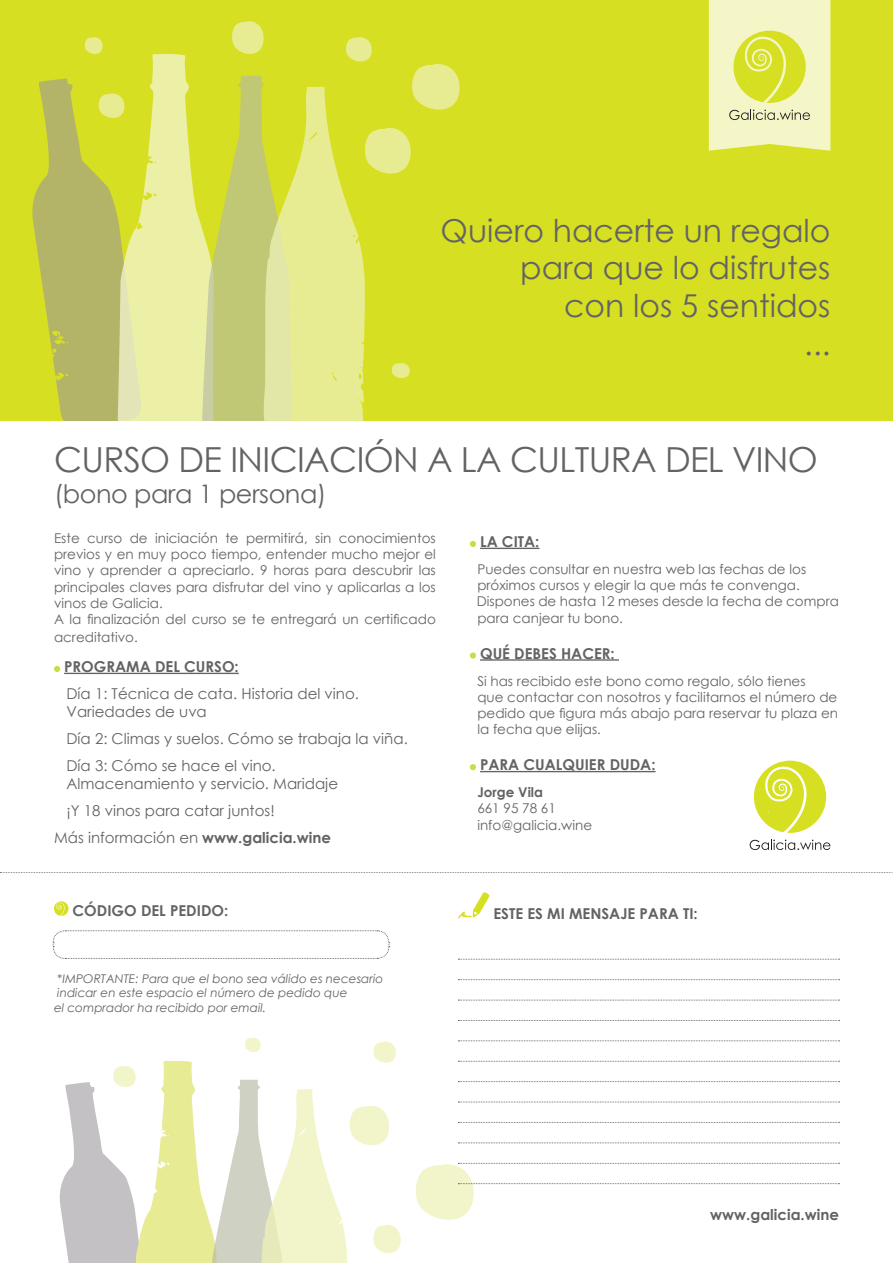
<style>
.page{position:relative;width:893px;height:1263px;background:#fff}
.page>*{position:absolute;margin:0;border:0;box-sizing:border-box;transform-origin:0 0}
.t1{font:34.5px "Century Gothic";letter-spacing:-.02em;color:#636366}
.t2{font:31.5px "Century Gothic";color:#636366}
.t3{font:25.5px "Century Gothic";letter-spacing:-.02em;color:#636366}
.t4{font:15px "Century Gothic";color:#636366}
.t5{font:700 15px "Century Gothic";color:#636366}
.t6{font:13.5px/16.2px "Century Gothic";color:#636366;text-align:justify}
.t7{font:700 13.5px "Century Gothic";color:#636366}
.t8{font:italic 12px "Century Gothic";color:#636366}
.s1{font-weight:700}
</style>
<div class="page">
<svg style="left:52px;top:930px;width:338px;height:29px"></svg>
<div style="left:0;top:0;width:893px;height:422px;background:#d6df21"></div>
<div style="left:0;top:421px;width:893px;height:25px;background:#fff"></div>
<hr style="left:64px;top:673px;width:175px;height:1px;background:#636366">
<svg style="left:54px;top:666px;width:6px;height:6px"></svg>
<hr style="left:480px;top:548px;width:59px;height:1px;background:#636366">
<hr style="left:480px;top:659px;width:139px;height:2px;background:#636366">
<hr style="left:480px;top:771px;width:176px;height:1px;background:#636366">
<svg style="left:470px;top:541px;width:6px;height:6px"></svg>
<div style="left:470px;top:652px;width:6px;height:7px;background:#cbdc46;border-radius:50%"></div>
<svg style="left:470px;top:764px;width:6px;height:6px"></svg>
<svg style="left:0;top:872px;width:893px;height:1px"></svg>
<svg style="left:54px;top:901px;width:15px;height:15px"></svg>
<svg style="left:458px;top:892px;width:31px;height:27px"></svg>
<svg style="left:458px;top:1061px;width:382px;height:1px"></svg>
<svg style="left:458px;top:979px;width:382px;height:1px"></svg>
<svg style="left:458px;top:1142px;width:382px;height:1px"></svg>
<svg style="left:458px;top:1081px;width:382px;height:1px"></svg>
<svg style="left:458px;top:1000px;width:382px;height:1px"></svg>
<svg style="left:458px;top:1101px;width:382px;height:1px"></svg>
<svg style="left:458px;top:1020px;width:382px;height:1px"></svg>
<svg style="left:416px;top:1163px;width:424px;height:57px"></svg>
<svg style="left:458px;top:959px;width:382px;height:1px"></svg>
<svg style="left:458px;top:1122px;width:382px;height:1px"></svg>
<svg style="left:458px;top:1040px;width:382px;height:1px"></svg>
<svg style="left:32px;top:21px;width:428px;height:400px"></svg>
<svg style="left:59px;top:1037px;width:342px;height:226px"></svg>
<svg style="left:754px;top:761px;width:72px;height:72px"></svg>
<svg style="left:750px;top:840px;width:80px;height:10px"></svg>
<svg style="left:709px;top:0;width:121px;height:151px"></svg>
<p class="t2" style="left:441px;top:208px;width:391px">Quiero hacerte un regalo</p>
<p class="t2" style="left:520px;top:246px;width:312px">para que lo disfrutes</p>
<p class="t2" style="left:564px;top:284px;width:268px">con los 5 sentidos</p>
<p class="t2" style="left:804px;top:322px;width:28px">...</p>
<p class="t1" style="left:54px;top:436px;width:765px">CURSO DE INICIACIÓN A LA CULTURA DEL VINO</p>
<p class="t3" style="left:54px;top:476px;width:274px">(bono para 1 persona)</p>
<p class="t6" style="left:54px;top:530px;width:383px">Este curso de iniciación te permitirá, sin conocimientos previos y en muy poco tiempo, entender mucho mejor el vino y aprender a apreciarlo. 9 horas para descubrir las principales claves para disfrutar del vino y aplicarlas a los vinos de Galicia.</p>
<p class="t6" style="left:54px;top:610px;width:383px;line-height:18px">A la finalización del curso se te entregará un certificado acreditativo.</p>
<p class="t5" style="left:64px;top:655px;width:176px">PROGRAMA DEL CURSO:</p>
<p class="t4" style="left:66px;top:683px;width:294px">Día 1: Técnica de cata. Historia del vino.</p>
<p class="t4" style="left:66px;top:701px;width:142px">Variedades de uva</p>
<p class="t4" style="left:66px;top:728px;width:343px">Día 2: Climas y suelos. Cómo se trabaja la viña.</p>
<p class="t4" style="left:66px;top:755px;width:211px">Día 3: Cómo se hace el vino.</p>
<p class="t4" style="left:66px;top:773px;width:273px">Almacenamiento y servicio. Maridaje</p>
<p class="t4" style="left:66px;top:800px;width:210px">¡Y 18 vinos para catar juntos!</p>
<p class="t4" style="left:54px;top:827px;width:278px">Más información en <span class="s1">www.galicia.wine</span></p>
<p class="t5" style="left:480px;top:530px;width:61px">LA CITA:</p>
<p class="t6" style="left:477px;top:561px;width:330px">Puedes consultar en nuestra web las fechas de los</p>
<p class="t6" style="left:477px;top:577px;width:324px">próximos cursos y elegir la que más te convenga.</p>
<p class="t6" style="left:477px;top:593px;width:364px">Dispones de hasta 12 meses desde la fecha de compra</p>
<p class="t6" style="left:477px;top:609px;width:147px">para canjear tu bono.</p>
<p class="t5" style="left:480px;top:642px;width:136px">QUÉ DEBES HACER:</p>
<p class="t6" style="left:477px;top:672px;width:330px">Si has recibido este bono como regalo, sólo tienes</p>
<p class="t6" style="left:477px;top:689px;width:361px">que contactar con nosotros y facilitarnos el número de</p>
<p class="t6" style="left:477px;top:705px;width:362px">pedido que figura más abajo para reservar tu plaza en</p>
<p class="t6" style="left:477px;top:721px;width:125px">la fecha que elijas.</p>
<p class="t5" style="left:480px;top:753px;width:177px">PARA CUALQUIER DUDA:</p>
<p class="t7" style="left:477px;top:782px;width:67px">Jorge Vila</p>
<p class="t6" style="left:477px;top:800px;width:80px">661 95 78 61</p>
<p class="t6" style="left:477px;top:816px;width:116px">info@galicia.wine</p>
<p class="t5" style="left:73px;top:899px;width:157px">CÓDIGO DEL PEDIDO:</p>
<p class="t5" style="left:493px;top:902px;width:206px">ESTE ES MI MENSAJE PARA TI:</p>
<p class="t8" style="left:57px;top:970px;width:328px">*IMPORTANTE: Para que el bono sea válido es necesario</p>
<p class="t8" style="left:57px;top:984px;width:292px">indicar en este espacio el número de pedido que</p>
<p class="t8" style="left:54px;top:999px;width:214px">el comprador ha recibido por email.</p>
<p class="t5" style="left:710px;top:1203px;width:130px">www.galicia.wine</p>
</div>
